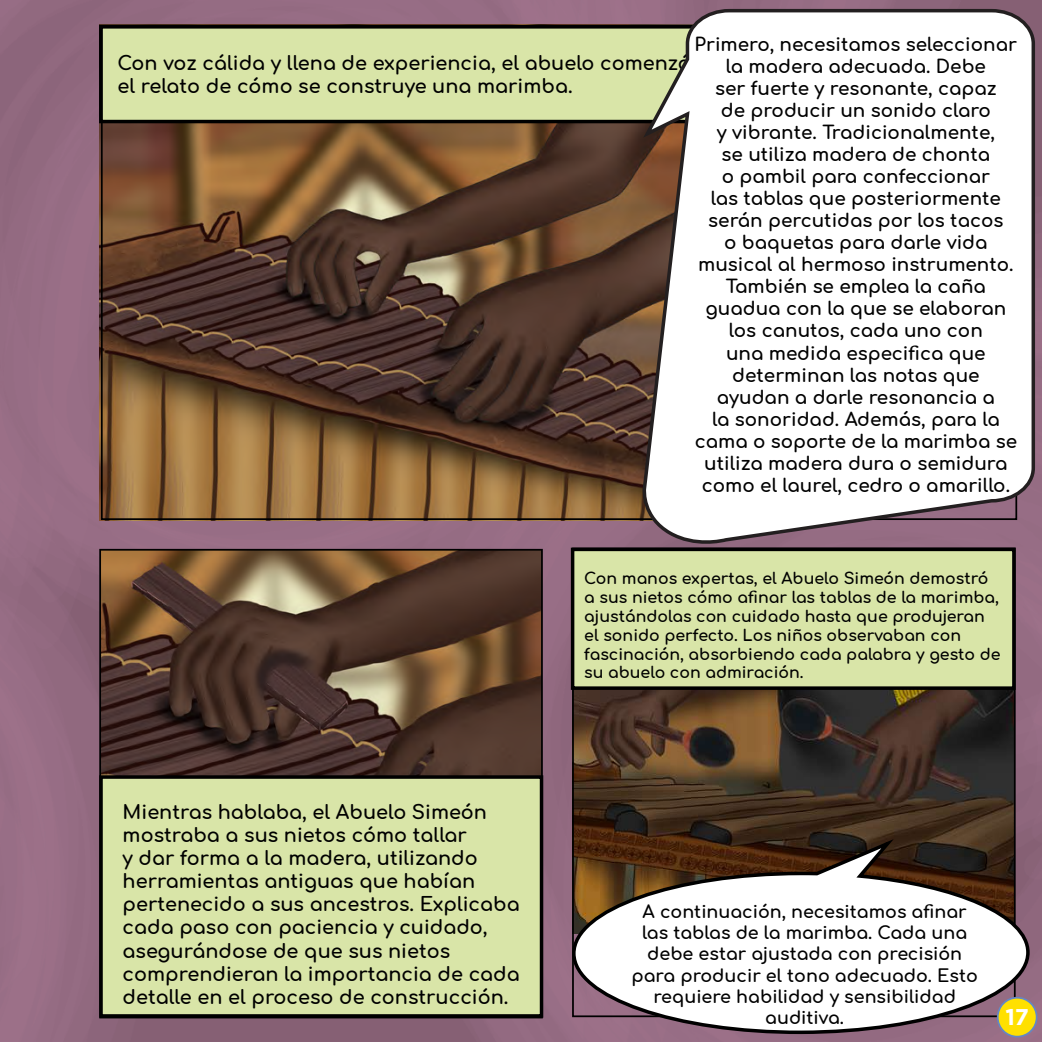
<style>
.page{position:relative;width:1042px;height:1042px;background:#fff}
.page>*{position:absolute;margin:0;border:0;box-sizing:border-box;transform-origin:0 0}
.t1{font:700 22.75px "Gotham";color:#fff}
.t2{font:700 19.25px/23.1px "Comfortaa";color:#000}
.t3{font:700 18.38px/22.1px "Comfortaa";color:#000;text-align:center}
.t4{font:700 17.5px/21px "Comfortaa";color:#000;text-align:center}
.t5{font:700 15.75px/18.9px "Comfortaa";color:#000}
</style>
<div class="page">
<img style="left:0;top:0;width:1042px;height:1042px">
<img style="left:99px;top:123px;width:540px;height:397px">
<div style="left:101px;top:27px;width:598px;height:95px;background:#d9e5a8"></div>
<div style="left:99px;top:25px;width:602px;height:98px;border:4px solid #000"></div>
<img style="left:102px;top:552px;width:438px;height:223px">
<img style="left:575px;top:690px;width:437px;height:144px">
<svg style="left:639px;top:7px;width:398px;height:545px"></svg>
<div style="left:101px;top:777px;width:440px;height:239px;background:#d9e5a8"></div>
<div style="left:99px;top:775px;width:444px;height:242px;border:4px solid #000"></div>
<svg style="left:570px;top:834px;width:461px;height:201px"></svg>
<div style="left:572px;top:549px;width:442px;height:139px;background:#d9e5a8"></div>
<div style="left:571px;top:548px;width:444px;height:142px;border:4px solid #000"></div>
<div style="left:997px;top:997px;width:39px;height:39px;background:#ffe000;border-radius:50%"></div>
<div style="left:997px;top:997px;width:40px;height:40px;border:2px solid #6388c5;border-radius:50%"></div>
<p class="t3" style="left:694px;top:30px;width:324px">Primero, necesitamos seleccionar la madera adecuada. Debe<br>ser fuerte y resonante, capaz<br>de producir un sonido claro<br>y vibrante. Tradicionalmente,<br>se utiliza madera de chonta<br>o pambil para confeccionar<br>las tablas que posteriormente serán percutidas por los tacos<br>o baquetas para darle vida musical al hermoso instrumento.<br>También se emplea la caña guadua con la que se elaboran los canutos, cada uno con<br>una medida especifica que determinan las notas que ayudan a darle resonancia a<br>la sonoridad. Además, para la cama o soporte de la marimba se utiliza madera dura o semidura como el laurel, cedro o amarillo.</p>
<p class="t2" style="left:117px;top:49px;width:575px">Con voz cálida y llena de experiencia, el abuelo comenzó el relato de cómo se construye una marimba.</p>
<p class="t2" style="left:123px;top:797px;width:399px">Mientras hablaba, el Abuelo Simeón mostraba a sus nietos cómo tallar<br>y dar forma a la madera, utilizando herramientas antiguas que habían pertenecido a sus ancestros. Explicaba cada paso con paciencia y cuidado, asegurándose de que sus nietos comprendieran la importancia de cada detalle en el proceso de construcción.</p>
<p class="t5" style="left:584px;top:566px;width:418px">Con manos expertas, el Abuelo Simeón demostró a sus nietos cómo afinar las tablas de la marimba, ajustándolas con cuidado hasta que produjeran el sonido perfecto. Los niños observaban con fascinación, absorbiendo cada palabra y gesto de su abuelo con admiración.</p>
<p class="t4" style="left:631px;top:899px;width:348px">A continuación, necesitamos afinar las tablas de la marimba. Cada una debe estar ajustada con precisión para producir el tono adecuado. Esto requiere habilidad y sensibilidad auditiva.</p>
<p class="t1" style="left:1005px;top:1002px;width:25px">17</p>
</div>
